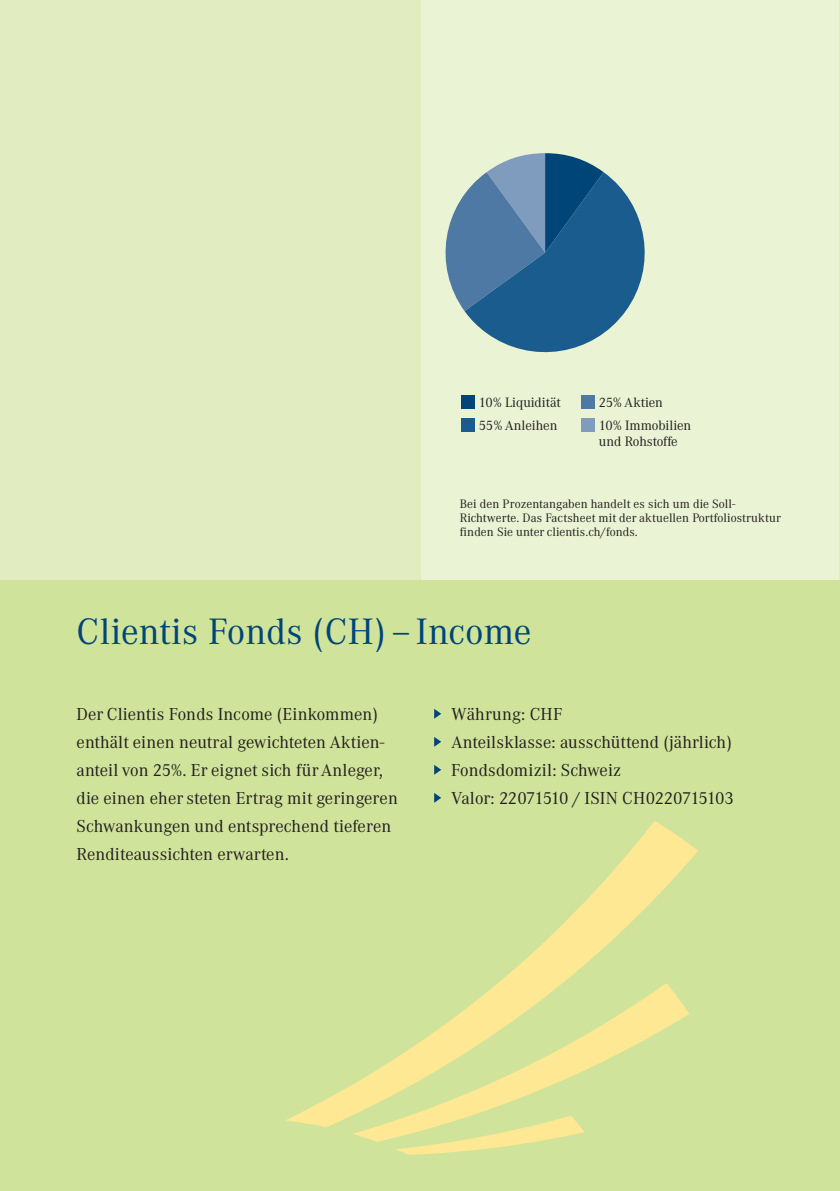
<style>
.page{position:relative;width:840px;height:1191px;background:#fff}
.page>*{position:absolute;margin:0;border:0;box-sizing:border-box;transform-origin:0 0}
.Titel__Blau{font:36px "Corporate ABQ";letter-spacing:.01em;color:#004578}
.t1{font:19.6px "Corporate ABQ";color:#231f20}
.Fliesstext__ohne_Ein{font:17px/28px "Corporate ABQ";letter-spacing:.01em;color:#231f20}
.Fliesstext__ohne_Ein-2{font:17px "Corporate ABQ";letter-spacing:-.025em;color:#231f20}
.t2{font:13.4px/23px "Corporate ABQ";color:#231f20}
.Marginalie__Fussnote{font:12px/14px "Corporate ABQ";letter-spacing:.01em;color:#231f20}
</style>
<div class="page">
<div style="left:0;top:0;width:839px;height:1191px;background:#d0e39a"></div>
<div style="left:0;top:0;width:839px;height:580px;background:#eaf3d4"></div>
<div style="left:0;top:0;width:420px;height:580px;background:#e1edc1"></div>
<hr style="left:838px;top:0;width:1px;height:580px;background:#e1edc1">
<svg style="left:445px;top:153px;width:200px;height:200px"></svg>
<div style="left:460px;top:395px;width:14px;height:14px;background:#004578"></div>
<div style="left:460px;top:418px;width:14px;height:14px;background:#1a5c8d"></div>
<div style="left:580px;top:395px;width:14px;height:14px;background:#4e79a5"></div>
<div style="left:580px;top:418px;width:14px;height:14px;background:#7f9bbe"></div>
<svg style="left:434px;top:709px;width:7px;height:9px"></svg>
<svg style="left:434px;top:737px;width:7px;height:9px"></svg>
<svg style="left:434px;top:765px;width:7px;height:9px"></svg>
<svg style="left:434px;top:793px;width:7px;height:9px"></svg>
<svg style="left:396px;top:1142px;width:137px;height:12px"></svg>
<svg style="left:353px;top:1127px;width:231px;height:15px"></svg>
<svg style="left:285px;top:821px;width:412px;height:306px"></svg>
<p class="t2" style="left:478px;top:391px;width:83px">10% Liquidität<br>55% Anleihen</p>
<p class="t2" style="left:598px;top:391px;width:94px">25% Aktien<br>10% Immobilien</p>
<p class="t2" style="left:598px;top:430px;width:80px">und Rohstoffe</p>
<p class="t1" style="left:483px;top:416px;width:122px">10% Liquidität</p>
<p class="Marginalie__Fussnote" style="left:459px;top:497px;width:322px">Bei den Prozentangaben handelt es sich um die Soll-<br>Richtwerte. Das Factsheet mit der aktuellen Portfoliostruktur finden Sie unter clientis.ch/fonds.</p>
<p class="Titel__Blau" style="left:77px;top:610px;width:456px">Clientis Fonds (CH) —Income</p>
<p class="Fliesstext__ohne_Ein" style="left:77px;top:700px;width:322px">Der Clientis Fonds Income (Einkommen) enthält einen neutral gewichteten Aktien&shy;anteil von 25%. Er eignet sich fürAnleger, die einen eher steten Ertrag mit geringeren Schwankungen und entsprechend tieferen Renditeaussichten erwarten.</p>
<p class="Fliesstext__ohne_Ein" style="left:451px;top:700px;width:113px">Währung: CHF</p>
<p class="Fliesstext__ohne_Ein" style="left:451px;top:728px;width:282px">Anteilsklasse: ausschüttend (jährlich)</p>
<p class="Fliesstext__ohne_Ein" style="left:451px;top:756px;width:171px">Fondsdomizil: Schweiz</p>
<p class="Fliesstext__ohne_Ein-2" style="left:451px;top:788px;width:284px">Valor: 22071510 / ISIN CH0220715103</p>
</div>
